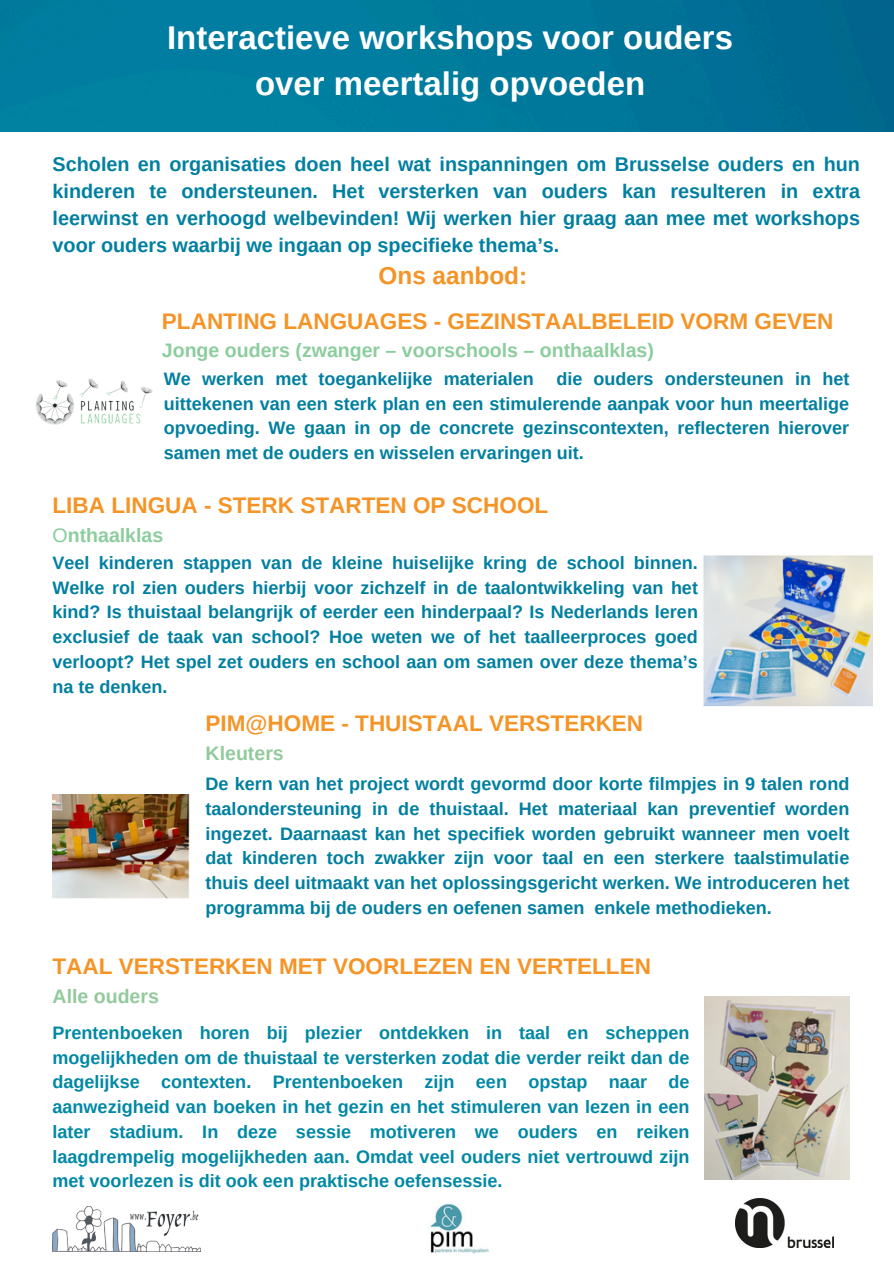
<style>
.page{position:relative;width:894px;height:1264px;background:#fff}
.page>*{position:absolute;margin:0;border:0;box-sizing:border-box;transform-origin:0 0}
.t1{font:700 33px/45.8px "Arimo";color:#fff;text-align:center}
.t2{font:700 24.3px "Arimo";color:#f59426}
.t3{font:700 22.5px "Arimo";color:#f59426}
.t4{font:700 19.8px/27px "Arimo";color:#007fa0;text-align:justify}
.t5{font:700 19.5px "Arimo";color:#8ccd9d}
.t6{font:700 19.5px "Arimo";color:#92ca9c}
.t7{font:700 18px/24.8px "Arimo";color:#007fa0;text-align:justify}
.t8{font:700 18px/24.8px "Arimo";color:#0188a5;text-align:justify}
.s1{font-weight:400}
</style>
<div class="page">
<img style="left:0;top:0;width:893px;height:132px">
<img style="left:52px;top:1206px;width:148px;height:45px">
<img style="left:35px;top:378px;width:118px;height:47px">
<img style="left:735px;top:1198px;width:98px;height:49px">
<img style="left:703px;top:555px;width:169px;height:151px">
<img style="left:52px;top:794px;width:138px;height:105px">
<img style="left:704px;top:996px;width:144px;height:182px">
<img style="left:430px;top:1203px;width:59px;height:51px">
<p class="t1" style="left:167px;top:15px;width:567px">Interactieve workshops voor ouders over meertalig opvoeden</p>
<p class="t4" style="left:52px;top:151px;width:808px">Scholen en organisaties doen heel wat inspanningen om Brusselse ouders en hun kinderen te ondersteunen. Het versterken van ouders kan resulteren in extra leerwinst en verhoogd welbevinden! Wij werken hier graag aan mee met workshops voor ouders waarbij we ingaan op specifieke thema’s.</p>
<p class="t2" style="left:378px;top:262px;width:150px">Ons aanbod:</p>
<p class="t3" style="left:162px;top:308px;width:672px">PLANTING LANGUAGES - GEZINSTAALBELEID VORM GEVEN</p>
<p class="t5" style="left:162px;top:339px;width:493px">Jonge ouders (zwanger – voorschools – onthaalklas)</p>
<p class="t7" style="left:164px;top:366px;width:686px">We werken met toegankelijke materialen die ouders ondersteunen in het uittekenen van een sterk plan en een stimulerende aanpak voor hun meertalige opvoeding. We gaan in op de concrete gezinscontexten, reflecteren hierover samen met de ouders en wisselen ervaringen uit.</p>
<p class="t3" style="left:52px;top:492px;width:497px">LIBA LINGUA - STERK STARTEN OP SCHOOL</p>
<p class="t5" style="left:52px;top:524px;width:112px"><span class="s1">O</span>nthaalklas</p>
<p class="t7" style="left:52px;top:550px;width:646px">Veel kinderen stappen van de kleine huiselijke kring de school binnen.<br>Welke rol zien ouders hierbij voor zichzelf in de taalontwikkeling van het kind? Is thuistaal belangrijk of eerder een hinderpaal? Is Nederlands leren exclusief de taak van school? Hoe weten we of het taalleerproces goed verloopt? Het spel zet ouders en school aan om samen over deze thema’s na te denken.</p>
<p class="t3" style="left:205px;top:710px;width:439px">PIM@HOME - THUISTAAL VERSTERKEN</p>
<p class="t6" style="left:205px;top:742px;width:80px">Kleuters</p>
<p class="t7" style="left:205px;top:771px;width:645px">De kern van het project wordt gevormd door korte filmpjes in 9 talen rond taalondersteuning in de thuistaal. Het materiaal kan preventief worden ingezet. Daarnaast kan het specifiek worden gebruikt wanneer men voelt dat kinderen toch zwakker zijn voor taal en een sterkere taalstimulatie thuis deel uitmaakt van het oplossingsgericht werken. We introduceren het programma bij de ouders en oefenen samen enkele methodieken.</p>
<p class="t3" style="left:52px;top:953px;width:600px">TAAL VERSTERKEN MET VOORLEZEN EN VERTELLEN</p>
<p class="t6" style="left:52px;top:985px;width:108px">Alle ouders</p>
<p class="t8" style="left:52px;top:1020px;width:638px">Prentenboeken horen bij plezier ontdekken in taal en scheppen mogelijkheden om de thuistaal te versterken zodat die verder reikt dan de dagelijkse contexten. Prentenboeken zijn een opstap naar de aanwezigheid van boeken in het gezin en het stimuleren van lezen in een later stadium. In deze sessie motiveren we ouders en reiken laagdrempelig mogelijkheden aan. Omdat veel ouders niet vertrouwd zijn met voorlezen is dit ook een praktische oefensessie.</p>
</div>
